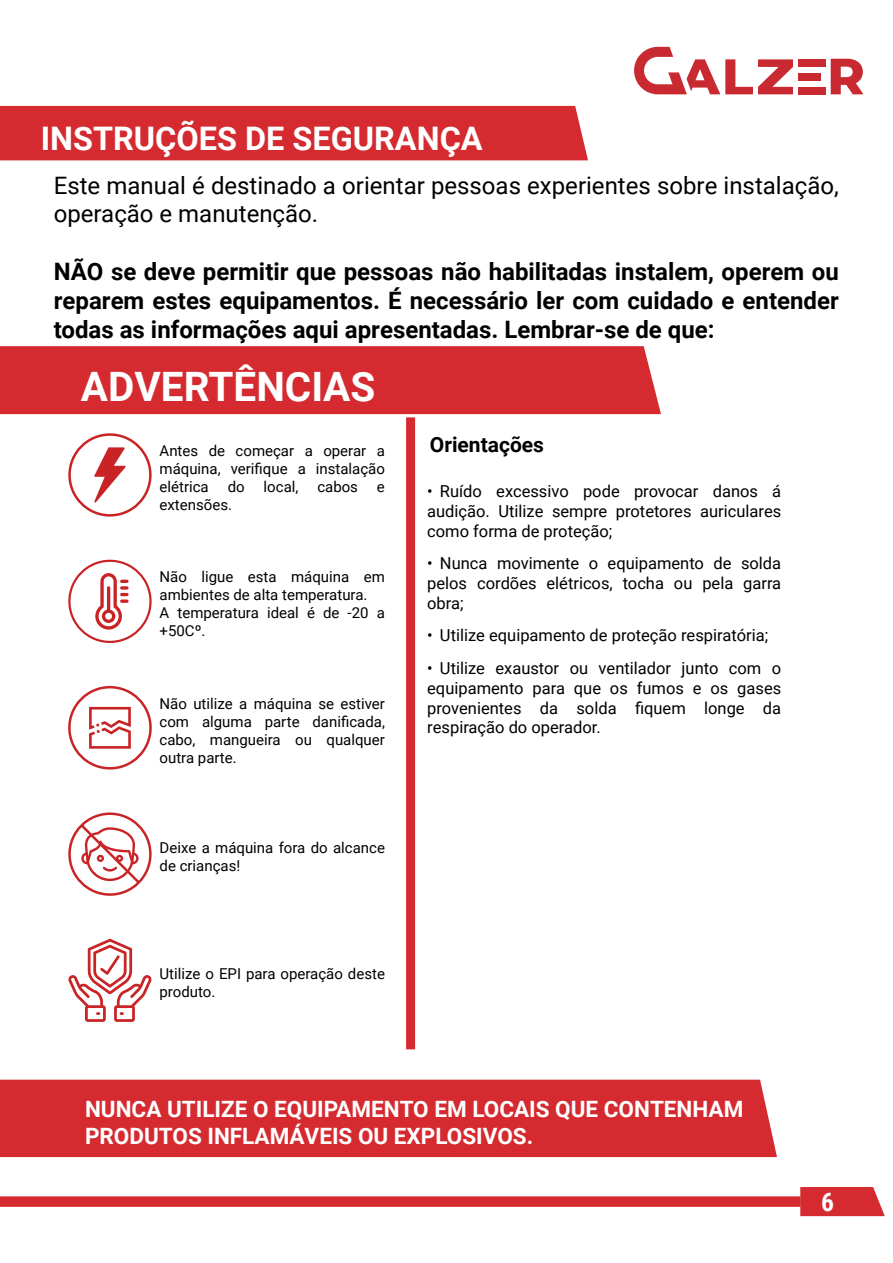
<style>
.page{position:relative;width:893px;height:1263px;background:#fff}
.page>*{position:absolute;margin:0;border:0;box-sizing:border-box;transform-origin:0 0}
.t1{font:700 40.5px "Roboto";color:#fff}
.t2{font:700 32.4px "Roboto";color:#fff}
.t3{font:700 25.5px "Roboto Condensed";color:#fff}
.t4{font:700 24px/28.8px "Roboto";color:#000;text-align:justify}
.t5{font:24px/28.8px "Roboto";color:#000}
.t6{font:700 22.5px/27px "Roboto";color:#fff}
.t7{font:700 21px "Roboto";color:#000}
.t8{font:16.5px/19.8px "Roboto";color:#000;text-align:justify}
.t9{font:15px/18px "Roboto";color:#000}
</style>
<div class="page">
<div style="left:0;top:1196px;width:801px;height:11px;background:#d52a2f"></div>
<svg style="left:800px;top:1187px;width:85px;height:29px"></svg>
<svg style="left:831px;top:59px;width:32px;height:35px"></svg>
<svg style="left:634px;top:47px;width:159px;height:47px"></svg>
<div style="left:798px;top:87px;width:28px;height:7px;background:#c92a32"></div>
<div style="left:798px;top:59px;width:28px;height:8px;background:#c92a32"></div>
<div style="left:798px;top:73px;width:23px;height:8px;background:#c92a32"></div>
<div style="left:0;top:106px;width:588px;height:54px;background:#d52a2f"></div>
<div style="left:0;top:346px;width:661px;height:68px;background:#d52a2f"></div>
<svg style="left:94px;top:447px;width:32px;height:55px"></svg>
<div style="left:68px;top:433px;width:84px;height:84px;border:2px solid #c92326;border-radius:50%"></div>
<svg style="left:95px;top:573px;width:34px;height:57px"></svg>
<div style="left:68px;top:560px;width:84px;height:83px;border:2px solid #c92326;border-radius:50%"></div>
<svg style="left:89px;top:707px;width:42px;height:42px"></svg>
<div style="left:68px;top:686px;width:84px;height:83px;border:3px solid #c92426;border-radius:50%"></div>
<svg style="left:68px;top:812px;width:84px;height:84px"></svg>
<svg style="left:68px;top:939px;width:84px;height:83px"></svg>
<div style="left:0;top:1080px;width:777px;height:77px;background:#d52a2f"></div>
<div style="left:406px;top:417px;width:9px;height:632px;background:#d52a2f"></div>
<h2 class="t2" style="left:41px;top:116px;width:444px">INSTRUÇÕES DE SEGURANÇA</h2>
<h3 class="t5" style="left:54px;top:170px;width:786px">Este manual é destinado a orientar pessoas experientes sobre instalação, operação e manutenção.</h3>
<h3 class="t4" style="left:54px;top:256px;width:786px">NÃO se deve permitir que pessoas não habilitadas instalem, operem ou reparem estes equipamentos. É necessário ler com cuidado e entender todas as informações aqui apresentadas. Lembrar-se de que:</h3>
<h1 class="t1" style="left:81px;top:359px;width:296px">ADVERTÊNCIAS</h1>
<p class="t9" style="left:160px;top:441px;width:227px;text-align:justify">Antes de começar a operar a máquina, verifique a instalação elétrica</p>
<p class="t9" style="left:228px;top:477px;width:19px">do</p>
<p class="t9" style="left:264px;top:477px;width:36px">local,</p>
<p class="t9" style="left:317px;top:477px;width:42px">cabos</p>
<p class="t9" style="left:377px;top:477px;width:9px">e</p>
<p class="t9" style="left:160px;top:495px;width:74px">extensões.</p>
<p class="t9" style="left:160px;top:567px;width:227px">Não ligue esta máquina em ambientes de alta temperatura.<br>A temperatura ideal é de -20 a +50Cº.</p>
<p class="t9" style="left:160px;top:694px;width:227px;text-align:justify">Não utilize a máquina se estiver com alguma parte danificada, cabo, mangueira ou qualquer outra parte.</p>
<p class="t9" style="left:160px;top:838px;width:227px">Deixe a máquina fora do alcance de crianças!</p>
<p class="t9" style="left:160px;top:964px;width:227px">Utilize o EPI para operação deste produto.</p>
<p class="t7" style="left:430px;top:430px;width:116px">Orientações</p>
<p class="t8" style="left:427px;top:481px;width:356px">• Ruído excessivo pode provocar danos á audição. Utilize sempre protetores auriculares como forma de proteção;</p>
<p class="t8" style="left:427px;top:553px;width:355px">• Nunca movimente o equipamento de solda pelos cordões elétricos, tocha ou pela garra obra;</p>
<p class="t8" style="left:427px;top:625px;width:342px">• Utilize equipamento de proteção respiratória;</p>
<p class="t8" style="left:427px;top:657px;width:356px">• Utilize exaustor ou ventilador junto com o equipamento para que os fumos e os gases provenientes da solda fiquem longe da respiração do operador.</p>
<h3 class="t6" style="left:85px;top:1094px;width:660px">NUNCA UTILIZE O EQUIPAMENTO EM LOCAIS QUE CONTENHAM<br>PRODUTOS INFLAMÁVEIS OU EXPLOSIVOS.</h3>
<h3 class="t3" style="left:821px;top:1184px;width:14px">6</h3>
</div>
